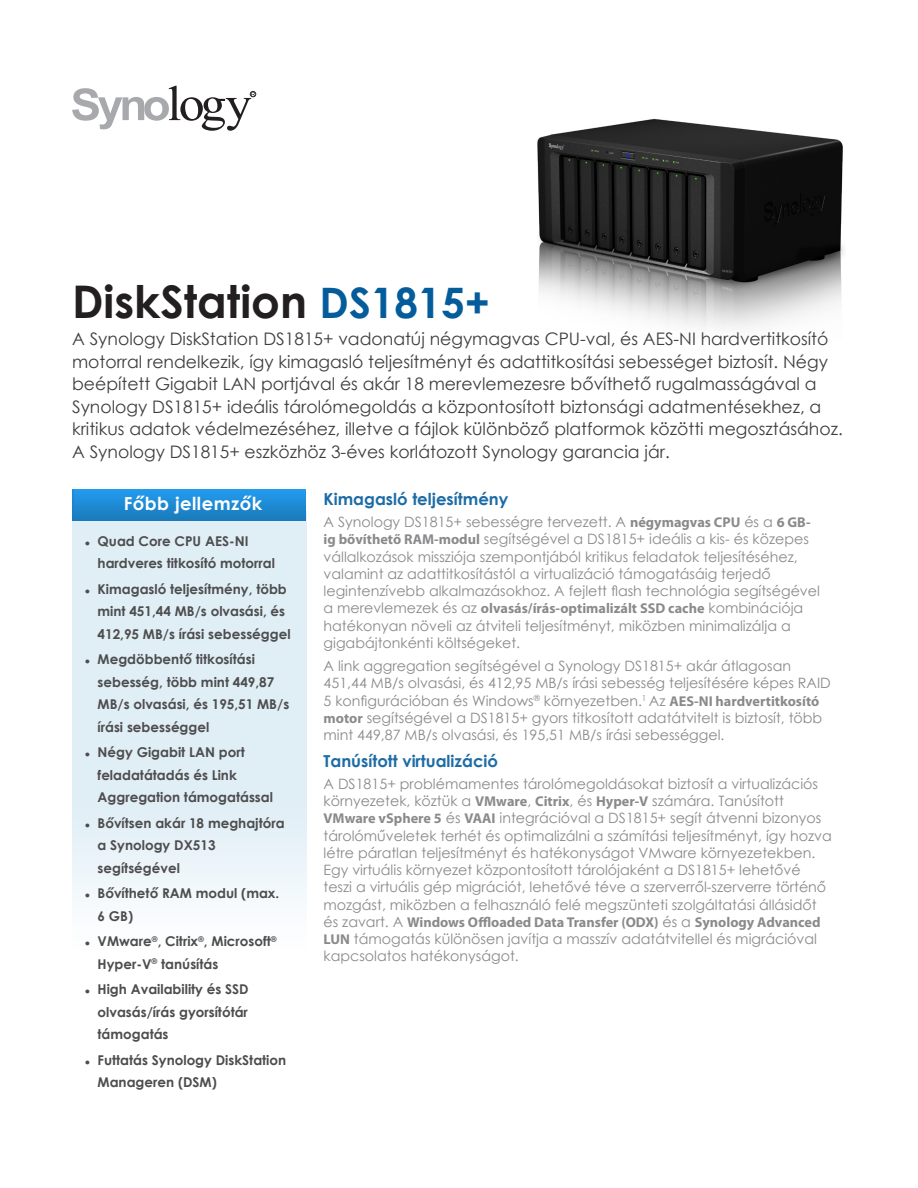
<style>
.page{position:relative;width:918px;height:1188px;background:#fff}
.page>*{position:absolute;margin:0;border:0;box-sizing:border-box;transform-origin:0 0}
.ChapterTitle{font:700 45px "Century Gothic";color:#231f20}
.ChapterTitleHighligh{font:700 18px "Century Gothic";letter-spacing:.025em;color:#fff}
.ChapterTitleDesc{font:17.25px/22.5px "Century Gothic";color:#3e3e3f}
.BodyHeading{font:700 16.5px "Century Gothic";color:#1d6ca5}
.BodyContent{font:14.25px/17.2px "Century Gothic";color:#8a8a8d}
.ChapterTitleBullet{font:700 13.5px/22.5px "Century Gothic";color:#4e4d4e}
.s1{font-size:42px;color:#045c9b}
.s2{font-family:"Arial";font-size:9px}
.s3{font-family:"Myriad Pro";font-weight:700}
</style>
<div class="page">
<img style="left:537px;top:118px;width:307px;height:210px">
<svg style="left:72px;top:86px;width:184px;height:45px"></svg>
<img style="left:72px;top:520px;width:234px;height:380px">
<svg style="left:72px;top:489px;width:234px;height:31px;background:#1e8ad5"></svg>
<p class="ChapterTitle" style="left:72px;top:268px;width:419px">DiskStation <span class="s1">DS1815+</span></p>
<p class="ChapterTitleDesc" style="left:72px;top:328px;width:772px">A Synology DiskStation DS1815+ vadonatúj négymagvas CPU-val, és AES-NI hardvertitkosító motorral rendelkezik, így kimagasló teljesítményt és adattitkosítási sebességet biztosít. Négy beépített Gigabit LAN portjával és akár 18 merevlemezesre bővíthető rugalmasságával a Synology DS1815+ ideális tárolómegoldás a központosított biztonsági adatmentésekhez, a kritikus adatok védelmezéséhez, illetve a fájlok különböző platformok közötti megosztásához.<br>A Synology DS1815+ eszközhöz 3-éves korlátozott Synology garancia jár.</p>
<p class="ChapterTitleHighligh" style="left:124px;top:490px;width:140px">Főbb jellemzők</p>
<p class="ChapterTitleBullet" style="left:98px;top:529px;width:179px;text-indent:-13px"><span class="s2">●</span> Quad Core CPU AES-NI hardveres titkosító motorral</p>
<p class="ChapterTitleBullet" style="left:98px;top:577px;width:195px;text-indent:-13px"><span class="s2">●</span> Kimagasló teljesítmény, több mint 451,44 MB/s olvasási, és<br>412,95 MB/s írási sebességgel</p>
<p class="ChapterTitleBullet" style="left:98px;top:647px;width:193px;text-indent:-13px"><span class="s2">●</span> Megdöbbentő titkosítási sebesség, több mint 449,87<br>MB/s olvasási, és 195,51 MB/s írási sebességgel</p>
<p class="ChapterTitleBullet" style="left:98px;top:740px;width:177px;text-indent:-13px"><span class="s2">●</span> Négy Gigabit LAN port feladatátadás és Link<br>Aggregation támogatással</p>
<p class="ChapterTitleBullet" style="left:98px;top:811px;width:189px;text-indent:-13px"><span class="s2">●</span> Bővítsen akár 18 meghajtóra a Synology DX513 segítségével</p>
<p class="ChapterTitleBullet" style="left:98px;top:881px;width:183px;text-indent:-13px"><span class="s2">●</span> Bővíthető RAM modul (max.<br>6 GB)</p>
<p class="ChapterTitleBullet" style="left:98px;top:929px;width:181px;text-indent:-13px"><span class="s2">●</span> VMware<sup>®</sup>, Citrix<sup>®</sup>, Microsoft<sup>®<br></sup>Hyper-V<sup>®</sup> tanúsítás</p>
<p class="ChapterTitleBullet" style="left:98px;top:977px;width:153px;text-align:justify;text-indent:-13px"><span class="s2">●</span> High Availability és SSD olvasás/írás gyorsítótár támogatás</p>
<p class="ChapterTitleBullet" style="left:98px;top:1048px;width:190px;text-indent:-13px"><span class="s2">●</span> Futtatás Synology DiskStation<br>Manageren (DSM)</p>
<p class="BodyHeading" style="left:324px;top:487px;width:186px">Kimagasló teljesítmény</p>
<p class="BodyContent" style="left:324px;top:513px;width:498px">A Synology DS1815+ sebességre tervezett. A <span class="s3">négymagvas CPU</span> és a <span class="s3">6 GB&shy;ig bővíthető RAM-modul</span> segítségével a DS1815+ ideális a kis- és közepes vállalkozások missziója szempontjából kritikus feladatok teljesítéséhez, valamint az adattitkosítástól a virtualizáció támogatásáig terjedő legintenzívebb alkalmazásokhoz. A fejlett flash technológia segítségével a merevlemezek és az <span class="s3">olvasás/írás-optimalizált SSD cache</span> kombinációja hatékonyan növeli az átviteli teljesítményt, miközben minimalizálja a gigabájtonkénti költségeket.</p>
<p class="BodyContent" style="left:324px;top:657px;width:509px">A link aggregation segítségével a Synology DS1815+ akár átlagosan 451,44 MB/s olvasási, és 412,95 MB/s írási sebesség teljesítésére képes RAID 5 konfigurációban és Windows<sup>®</sup> környezetben.<sup>1</sup> Az <span class="s3">AES-NI hardvertitkosító motor</span> segítségével a DS1815+ gyors titkosított adatátvitelt is biztosít, több mint 449,87 MB/s olvasási, és 195,51 MB/s írási sebességgel.</p>
<p class="BodyHeading" style="left:324px;top:748px;width:176px">Tanúsított virtualizáció</p>
<p class="BodyContent" style="left:324px;top:775px;width:510px">A DS1815+ problémamentes tárolómegoldásokat biztosít a virtualizációs környezetek, köztük a <span class="s3">VMware</span>, <span class="s3">Citrix</span>, és <span class="s3">Hyper-V</span> számára. Tanúsított <span class="s3">VMware vSphere 5</span> és <span class="s3">VAAI</span> integrációval a DS1815+ segít átvenni bizonyos tárolóműveletek terhét és optimalizálni a számítási teljesítményt, így hozva létre páratlan teljesítményt és hatékonyságot VMware környezetekben.<br>Egy virtuális környezet központosított tárolójaként a DS1815+ lehetővé teszi a virtuális gép migrációt, lehetővé téve a szerverről-szerverre történő mozgást, miközben a felhasználó felé megszünteti szolgáltatási állásidőt és zavart. A <span class="s3">Windows Offloaded Data Transfer (ODX)</span> és a <span class="s3">Synology Advanced LUN</span> támogatás különösen javítja a masszív adatátvitellel és migrációval kapcsolatos hatékonyságot.</p>
</div>
